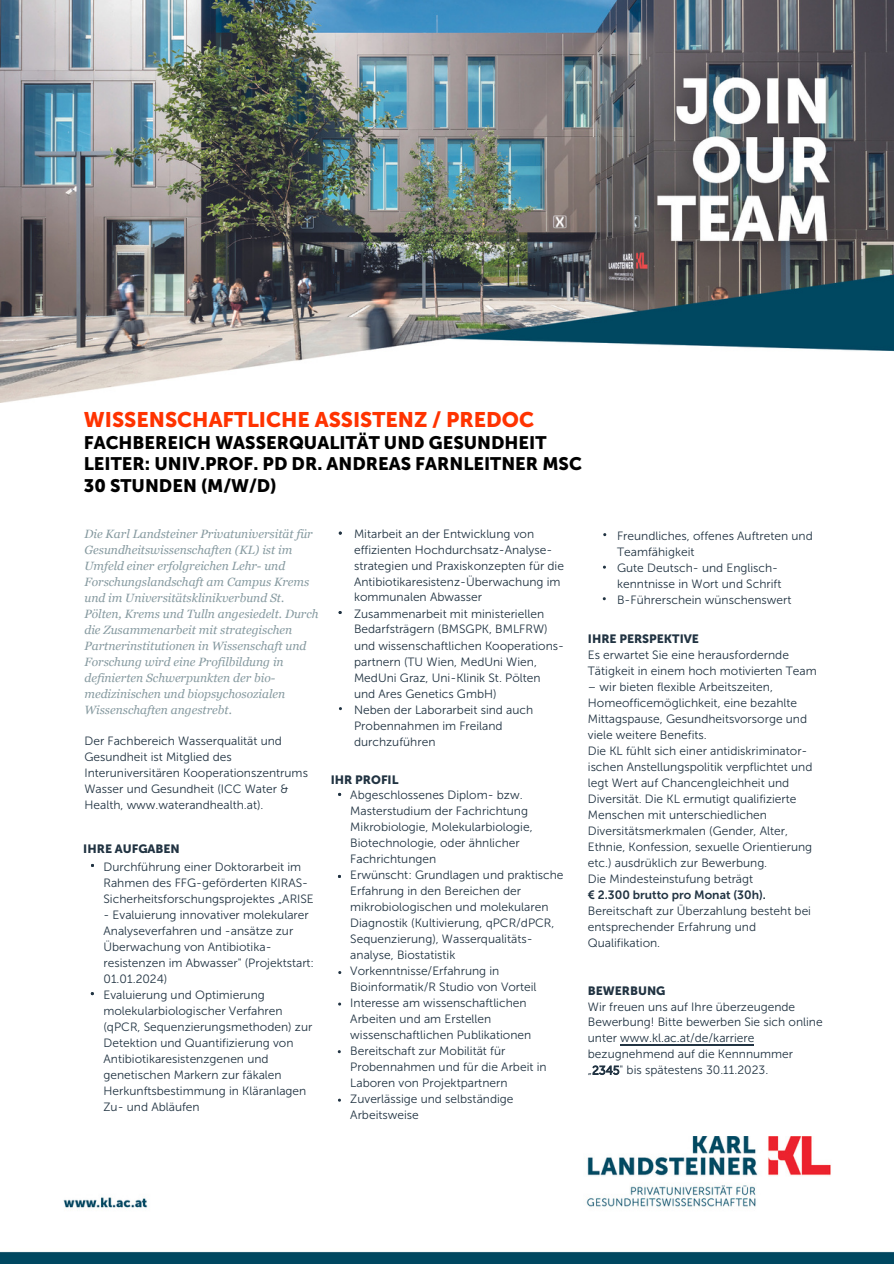
<style>
.page{position:relative;width:894px;height:1264px;background:#fff}
.page>*{position:absolute;margin:0;border:0;box-sizing:border-box;transform-origin:0 0}
.t1{font:21px "Museo Sans 900";color:#f30}
.t2{font:18px/21.5px "Museo Sans 900";color:#000}
.t3{font:12px/16px "Museo Sans 300";color:#213342}
.t4{font:italic 12px/16px "Georgia";color:#869aa0}
.t5{font:12px "Museo Sans 900";color:#213342}
.s1{font-family:"Museo Sans 900"}
.s2{font-family:"Museo Sans 700"}
</style>
<div class="page">
<img style="left:0;top:0;width:893px;height:402px">
<img style="left:0;top:1136px;width:893px;height:127px">
<hr style="left:620px;top:1044px;width:134px;height:1px;background:#213342">
<p class="t1" style="left:84px;top:407px;width:452px">WISSENSCHAFTLICHE ASSISTENZ / PREDOC</p>
<p class="t2" style="left:84px;top:431px;width:499px">FACHBEREICH WASSERQUALITÄT UND GESUNDHEIT<br>LEITER: UNIV.PROF. PD DR. ANDREAS FARNLEITNER MSC<br>30 STUNDEN (M/W/D)</p>
<p class="t4" style="left:84px;top:525px;width:235px">Die Karl Landsteiner Privatuniversität für Gesundheitswissenschaften (KL) ist im Umfeld einer erfolgreichen Lehr- und Forschungslandschaft am Campus Krems und im Universitätsklinikverbund St.<br>Pölten, Krems und Tulln angesiedelt. Durch die Zusammenarbeit mit strategischen Partnerinstitutionen in Wissenschaft und Forschung wird eine Profilbildung in definierten Schwerpunkten der bio&shy;medizinischen und biopsychosozialen Wissenschaften angestrebt.</p>
<p class="t3" style="left:84px;top:733px;width:225px">Der Fachbereich Wasserqualität und Gesundheit ist Mitglied des Interuniversitären Kooperationszentrums Wasser und Gesundheit (ICC Water &amp; Health, www.waterandhealth.at).</p>
<p class="t5" style="left:83px;top:841px;width:98px">IHRE AUFGABEN</p>
<p class="t3" style="left:103px;top:859px;width:212px">Durchführung einer Doktorarbeit im<br>Rahmen des FFG-geförderten KIRAS-<br>Sicherheitsforschungsprojektes „ARISE</p>
<p class="t3" style="left:103px;top:906px;width:212px">- Evaluierung innovativer molekularer<br>Analyseverfahren und -ansätze zur<br>Überwachung von Antibiotika&shy;resistenzen im Abwasser" (Projektstart:<br>01.01.2024)<br>Evaluierung und Optimierung molekularbiologischer Verfahren (qPCR, Sequenzierungsmethoden) zur<br>Detektion und Quantifizierung von<br>Antibiotikaresistenzgenen und genetischen Markern zur fäkalen<br>Herkunftsbestimmung in Kläranlagen<br>Zu- und Abläufen</p>
<p class="t3" style="left:354px;top:525px;width:211px">Mitarbeit an der Entwicklung von effizienten Hochdurchsatz-Analyse&shy;strategien und Praxiskonzepten für die<br>Antibiotikaresistenz-Überwachung im kommunalen Abwasser<br>Zusammenarbeit mit ministeriellen<br>Bedarfsträgern (BMSGPK, BMLFRW) und wissenschaftlichen Kooperations&shy;partnern (TU Wien, MedUni Wien,<br>MedUni Graz, Uni-Klinik St. Pölten und Ares Genetics GmbH)<br>Neben der Laborarbeit sind auch<br>Probennahmen im Freiland durchzuführen</p>
<p class="t5" style="left:331px;top:772px;width:69px">IHR PROFIL</p>
<p class="t3" style="left:350px;top:786px;width:215px">Abgeschlossenes Diplom- bzw.<br>Masterstudium der Fachrichtung<br>Mikrobiologie, Molekularbiologie,<br>Biotechnologie, oder ähnlicher<br>Fachrichtungen<br>Erwünscht: Grundlagen und praktische<br>Erfahrung in den Bereichen der mikrobiologischen und molekularen<br>Diagnostik (Kultivierung, qPCR/dPCR,<br>Sequenzierung), Wasserqualitäts&shy;analyse, Biostatistik<br>Vorkenntnisse/Erfahrung in<br>Bioinformatik/R Studio von Vorteil<br>Interesse am wissenschaftlichen<br>Arbeiten und am Erstellen wissenschaftlichen Publikationen<br>Bereitschaft zur Mobilität für<br>Probennahmen und für die Arbeit in<br>Laboren von Projektpartnern<br>Zuverlässige und selbständige<br>Arbeitsweise</p>
<p class="t3" style="left:617px;top:527px;width:197px">Freundliches, offenes Auftreten und<br>Teamfähigkeit<br>Gute Deutsch- und Englisch&shy;kenntnisse in Wort und Schrift<br>B-Führerschein wünschenswert</p>
<p class="t3" style="left:587px;top:631px;width:230px"><span class="s1">IHRE PERSPEKTIVE<br></span>Es erwartet Sie eine herausfordernde<br>Tätigkeit in einem hoch motivierten Team</p>
<p class="t3" style="left:587px;top:679px;width:226px">– wir bieten flexible Arbeitszeiten, Homeofficemöglichkeit, eine bezahlte Mittagspause, Gesundheitsvorsorge und viele weitere Benefits.<br>Die KL fühlt sich einer antidiskriminator&shy;ischen Anstellungspolitik verpflichtet und legt Wert auf Chancengleichheit und Diversität. Die KL ermutigt qualifizierte Menschen mit unterschiedlichen Diversitätsmerkmalen (Gender, Alter, Ethnie, Konfession, sexuelle Orientierung etc.) ausdrüklich zur Bewerbung.<br>Die Mindesteinstufung beträgt<br><span class="s2">€ 2.300 brutto pro Monat (30h).<br></span>Bereitschaft zur Überzahlung besteht bei entsprechender Erfahrung und Qualifikation.</p>
<p class="t3" style="left:587px;top:982px;width:236px"><span class="s1">BEWERBUNG<br></span>Wir freuen uns auf Ihre überzeugende<br>Bewerbung! Bitte bewerben Sie sich online unter www.kl.ac.at/de/karriere bezugnehmend auf die Kennnummer „2345" bis spätestens 30.11.2023.</p>
</div>
